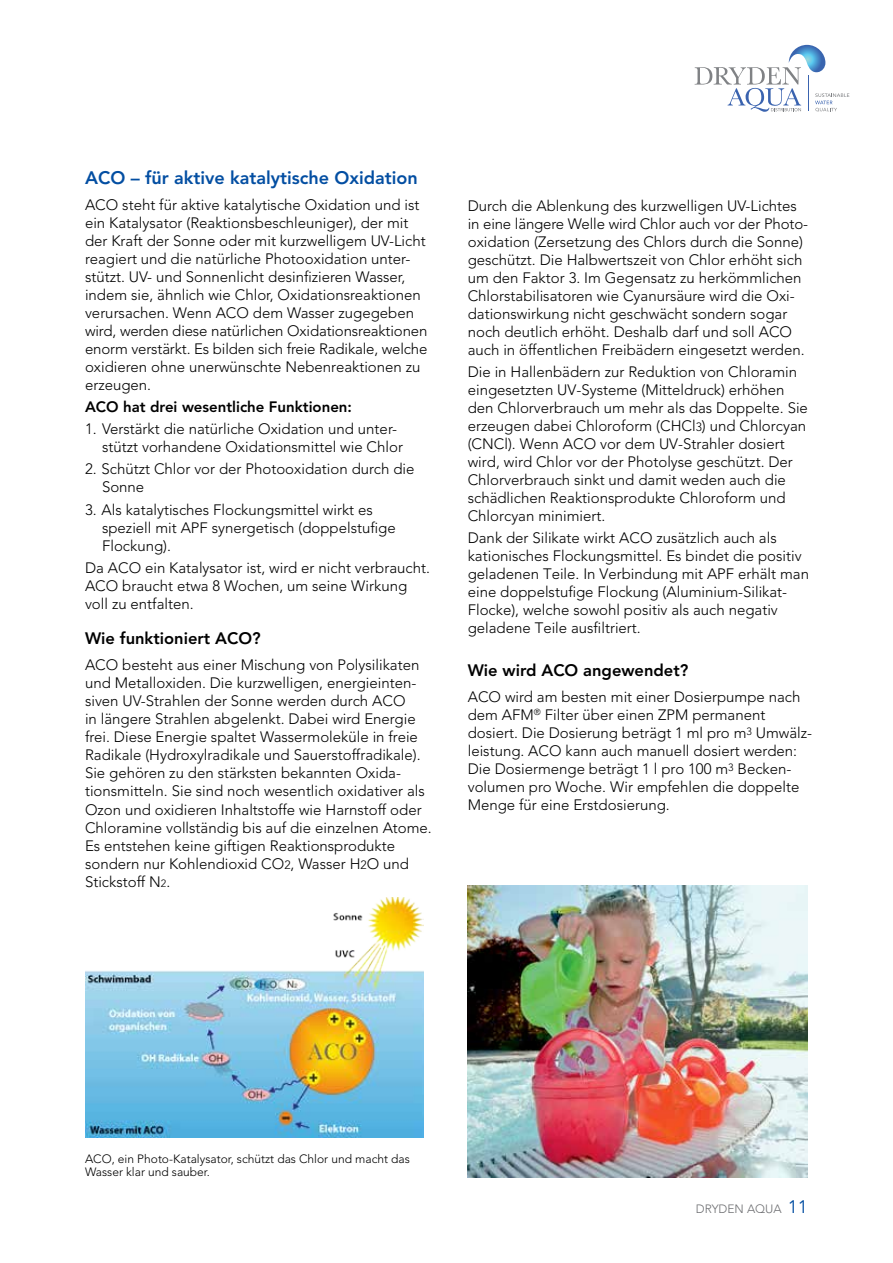
<style>
.page{position:relative;width:893px;height:1263px;background:#fff}
.page>*{position:absolute;margin:0;border:0;box-sizing:border-box;transform-origin:0 0}
.t1{font:800 18px "Avenir LT Std";color:#034ea2}
.t2{font:800 16.5px "Avenir LT Std";color:#000}
.t3{font:300 15px/18px "Avenir";color:#000}
.t4{font:800 15px "Avenir LT Std";color:#000}
.t5{font:300 12px/13.5px "Avenir";color:#000}
.t6{font:300 12px "Avenir";color:#6d6e71}
.s1{font-size:12px}
.s2{font-size:10.5px}
.s3{font-weight:400;font-size:18px;color:#034ea2}
</style>
<div class="page">
<img style="left:468px;top:885px;width:340px;height:293px">
<svg style="left:695px;top:45px;width:154px;height:67px"></svg>
<img style="left:85px;top:897px;width:339px;height:240px">
<p class="t1" style="left:85px;top:167px;width:334px">ACO – für aktive katalytische Oxidation</p>
<p class="t3" style="left:85px;top:196px;width:344px">ACO steht für aktive katalytische Oxidation und ist ein Katalysator (Reaktionsbeschleuniger), der mit der Kraft der Sonne oder mit kurzwelligem UV-Licht reagiert und die natürliche Photooxidation unter&shy;stützt. UV- und Sonnenlicht desinfizieren Wasser, indem sie, ähnlich wie Chlor, Oxidationsreaktionen verursachen. Wenn ACO dem Wasser zugegeben wird, werden diese natürlichen Oxidationsreaktionen enorm verstärkt. Es bilden sich freie Radikale, welche oxidieren ohne unerwünschte Nebenreaktionen zu erzeugen.</p>
<p class="t4" style="left:85px;top:398px;width:268px">ACO hat drei wesentliche Funktionen:</p>
<p class="t3" style="left:102px;top:420px;width:302px;text-indent:-17px">1. Verstärkt die natürliche Oxidation und unter&shy;stützt vorhandene Oxidationsmittel wie Chlor</p>
<p class="t3" style="left:102px;top:460px;width:314px;text-indent:-17px">2. Schützt Chlor vor der Photooxidation durch die<br>Sonne</p>
<p class="t3" style="left:102px;top:500px;width:295px;text-indent:-17px">3. Als katalytisches Flockungsmittel wirkt es speziell mit APF synergetisch (doppelstufige<br>Flockung).</p>
<p class="t3" style="left:85px;top:559px;width:346px">Da ACO ein Katalysator ist, wird er nicht verbraucht.<br>ACO braucht etwa 8 Wochen, um seine Wirkung voll zu entfalten.</p>
<p class="t2" style="left:85px;top:628px;width:177px">Wie funktioniert ACO?</p>
<p class="t3" style="left:85px;top:656px;width:348px">ACO besteht aus einer Mischung von Polysilikaten und Metalloxiden. Die kurzwelligen, energieinten&shy;siven UV-Strahlen der Sonne werden durch ACO<br>in längere Strahlen abgelenkt. Dabei wird Energie frei. Diese Energie spaltet Wassermoleküle in freie Radikale (Hydroxylradikale und Sauerstoffradikale).<br>Sie gehören zu den stärksten bekannten Oxida&shy;tionsmitteln. Sie sind noch wesentlich oxidativer als Ozon und oxidieren Inhaltstoffe wie Harnstoff oder Chloramine vollständig bis auf die einzelnen Atome.<br>Es entstehen keine giftigen Reaktionsprodukte sondern nur Kohlendioxid CO<span class="s1">2</span>, Wasser H<span class="s1">2</span>O und Stickstoff N<span class="s2">2</span>.</p>
<p class="t3" style="left:468px;top:196px;width:342px">Durch die Ablenkung des kurzwelligen UV-Lichtes in eine längere Welle wird Chlor auch vor der Photo&shy;oxidation (Zersetzung des Chlors durch die Sonne) geschützt. Die Halbwertszeit von Chlor erhöht sich um den Faktor 3. Im Gegensatz zu herkömmlichen Chlorstabilisatoren wie Cyanursäure wird die Oxi&shy;dationswirkung nicht geschwächt sondern sogar noch deutlich erhöht. Deshalb darf und soll ACO auch in öffentlichen Freibädern eingesetzt werden.</p>
<p class="t3" style="left:468px;top:363px;width:342px">Die in Hallenbädern zur Reduktion von Chloramin eingesetzten UV-Systeme (Mitteldruck) erhöhen den Chlorverbrauch um mehr als das Doppelte. Sie erzeugen dabei Chloroform (CHCl<span class="s1">3</span>) und Chlorcyan (CNCl). Wenn ACO vor dem UV-Strahler dosiert wird, wird Chlor vor der Photolyse geschützt. Der Chlorverbrauch sinkt und damit weden auch die schädlichen Reaktionsprodukte Chloroform und Chlorcyan minimiert.</p>
<p class="t3" style="left:468px;top:529px;width:343px">Dank der Silikate wirkt ACO zusätzlich auch als kationisches Flockungsmittel. Es bindet die positiv geladenen Teile. In Verbindung mit APF erhält man eine doppelstufige Flockung (Aluminium-Silikat-Flocke), welche sowohl positiv als auch negativ geladene Teile ausfiltriert.</p>
<p class="t2" style="left:468px;top:660px;width:222px">Wie wird ACO angewendet?</p>
<p class="t3" style="left:468px;top:688px;width:346px">ACO wird am besten mit einer Dosierpumpe nach dem AFM<sup>®</sup> Filter über einen ZPM permanent dosiert. Die Dosierung beträgt 1 ml pro m<sup>3</sup> Umwälz&shy;leistung. ACO kann auch manuell dosiert werden:<br>Die Dosiermenge beträgt 1 l pro 100 m<sup>3</sup> Becken&shy;volumen pro Woche. Wir empfehlen die doppelte Menge für eine Erstdosierung.</p>
<p class="t5" style="left:85px;top:1152px;width:326px">ACO, ein Photo-Katalysator, schützt das Chlor und macht das<br>Wasser klar und sauber.</p>
<p class="t6" style="left:696px;top:1202px;width:114px">DRYDEN AQUA <span class="s3">11</span></p>
</div>
